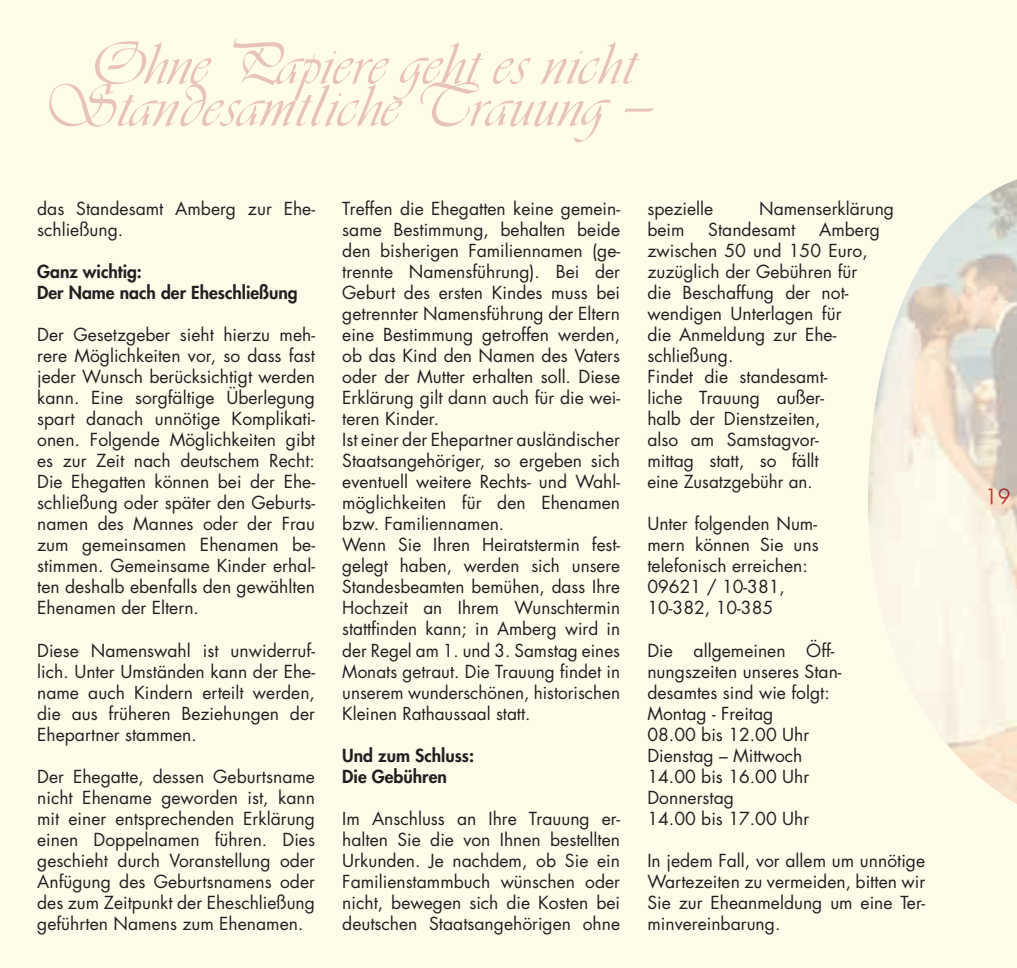
<style>
.page{position:relative;width:1017px;height:968px;background:#fff}
.page>*{position:absolute;margin:0;border:0;box-sizing:border-box;transform-origin:0 0}
.t1{font:59.5px/42px "Vivaldi";color:#e9c3b7;text-align:center}
.t2{font:17.5px/21px "Futura";color:#231f20}
.t3{font:800 17.5px/21px "Futura";color:#231f20}
</style>
<div class="page">
<div style="left:0;top:0;width:1017px;height:967px;background:#fffdea"></div>
<img style="left:915px;top:179px;width:102px;height:625px">
<img style="left:868px;top:276px;width:47px;height:252px">
<img style="left:988px;top:488px;width:21px;height:16px">
<h1 class="t1" style="left:37px;top:50px;width:612px">Ohne Papiere geht es nicht<br>Standesamtliche Trauung –</h1>
<p class="t2" style="left:37px;top:200px;width:279px">das Standesamt Amberg zur Ehe&shy;schließung.</p>
<p class="t3" style="left:37px;top:262px;width:262px">Ganz wichtig:<br>Der Name nach der Eheschließung</p>
<p class="t2" style="left:37px;top:326px;width:279px;text-align:justify">Der Gesetzgeber sieht hierzu meh&shy;rere Möglichkeiten vor, so dass fast jeder Wunsch berücksichtigt werden kann. Eine sorgfältige Überlegung spart danach unnötige Komplikati&shy;onen. Folgende Möglichkeiten gibt es zur Zeit nach deutschem Recht:<br>Die Ehegatten können bei der Ehe&shy;schließung oder später den Geburts&shy;namen des Mannes oder der Frau zum gemeinsamen Ehenamen be&shy;stimmen. Gemeinsame Kinder erhal&shy;ten deshalb ebenfalls den gewählten Ehenamen der Eltern.</p>
<p class="t2" style="left:37px;top:641px;width:279px;text-align:justify">Diese Namenswahl ist unwiderruf&shy;lich. Unter Umständen kann der Ehe&shy;name auch Kindern erteilt werden, die aus früheren Beziehungen der Ehepartner stammen.</p>
<p class="t2" style="left:37px;top:767px;width:279px;text-align:justify">Der Ehegatte, dessen Geburtsname nicht Ehename geworden ist, kann mit einer entsprechenden Erklärung einen Doppelnamen führen. Dies geschieht durch Voranstellung oder Anfügung des Geburtsnamens oder des zum Zeitpunkt der Eheschließung geführten Namens zum Ehenamen.</p>
<p class="t2" style="left:342px;top:200px;width:279px">Treffen die Ehegatten keine gemein&shy;same Bestimmung, behalten beide den bisherigen Familiennamen (ge&shy;trennte Namensführung). Bei der Geburt des ersten Kindes muss bei getrennter Namensführung der Eltern eine Bestimmung getroffen werden, ob das Kind den Namen des Vaters oder der Mutter erhalten soll. Diese Erklärung gilt dann auch für die wei&shy;teren Kinder.<br>Ist einer der Ehepartner ausländischer Staatsangehöriger, so ergeben sich eventuell weitere Rechts- und Wahl&shy;möglichkeiten für den Ehenamen bzw. Familiennamen.<br>Wenn Sie Ihren Heiratstermin fest&shy;gelegt haben, werden sich unsere Standesbeamten bemühen, dass Ihre Hochzeit an Ihrem Wunschtermin stattfinden kann; in Amberg wird in der Regel am 1. und 3. Samstag eines Monats getraut. Die Trauung findet in unserem wunderschönen, historischen Kleinen Rathaussaal statt.</p>
<p class="t3" style="left:342px;top:745px;width:133px">Und zum Schluss:<br>Die Gebühren</p>
<p class="t2" style="left:342px;top:809px;width:279px;text-align:justify">Im Anschluss an Ihre Trauung er&shy;halten Sie die von Ihnen bestellten Urkunden. Je nachdem, ob Sie ein Familienstammbuch wünschen oder nicht, bewegen sich die Kosten bei deutschen Staatsangehörigen ohne</p>
<p class="t2" style="left:647px;top:200px;width:67px">spezielle</p>
<p class="t2" style="left:759px;top:200px;width:136px">Namenserklärung</p>
<p class="t2" style="left:647px;top:221px;width:39px">beim</p>
<p class="t2" style="left:708px;top:221px;width:89px">Standesamt</p>
<p class="t2" style="left:647px;top:221px;width:234px;text-indent:172px">Amberg zwischen 50 und 150 Euro, zuzüglich der Gebühren für die Beschaffung der not&shy;wendigen Unterlagen für<br>die Anmeldung zur Ehe&shy;schließung.<br>Findet die standesamt-<br>liche Trauung außer-<br>halb der Dienstzeiten,<br>also am Samstagvor-<br>mittag statt, so fällt<br>eine Zusatzgebühr an.</p>
<p class="t2" style="left:647px;top:515px;width:173px">Unter folgenden Num&shy;mern können Sie uns telefonisch erreichen:<br>09621 / 10-381,<br>10-382, 10-385</p>
<p class="t2" style="left:647px;top:641px;width:196px">Die allgemeinen Öff&shy;nungszeiten unseres Stan&shy;desamtes sind wie folgt:<br>Montag - Freitag<br>08.00 bis 12.00 Uhr<br>Dienstag – Mittwoch<br>14.00 bis 16.00 Uhr<br>Donnerstag<br>14.00 bis 17.00 Uhr</p>
<p class="t2" style="left:647px;top:851px;width:279px;text-align:justify">In jedem Fall, vor allem um unnötige Wartezeiten zu vermeiden, bitten wir Sie zur Eheanmeldung um eine Ter&shy;minvereinbarung.</p>
</div>
